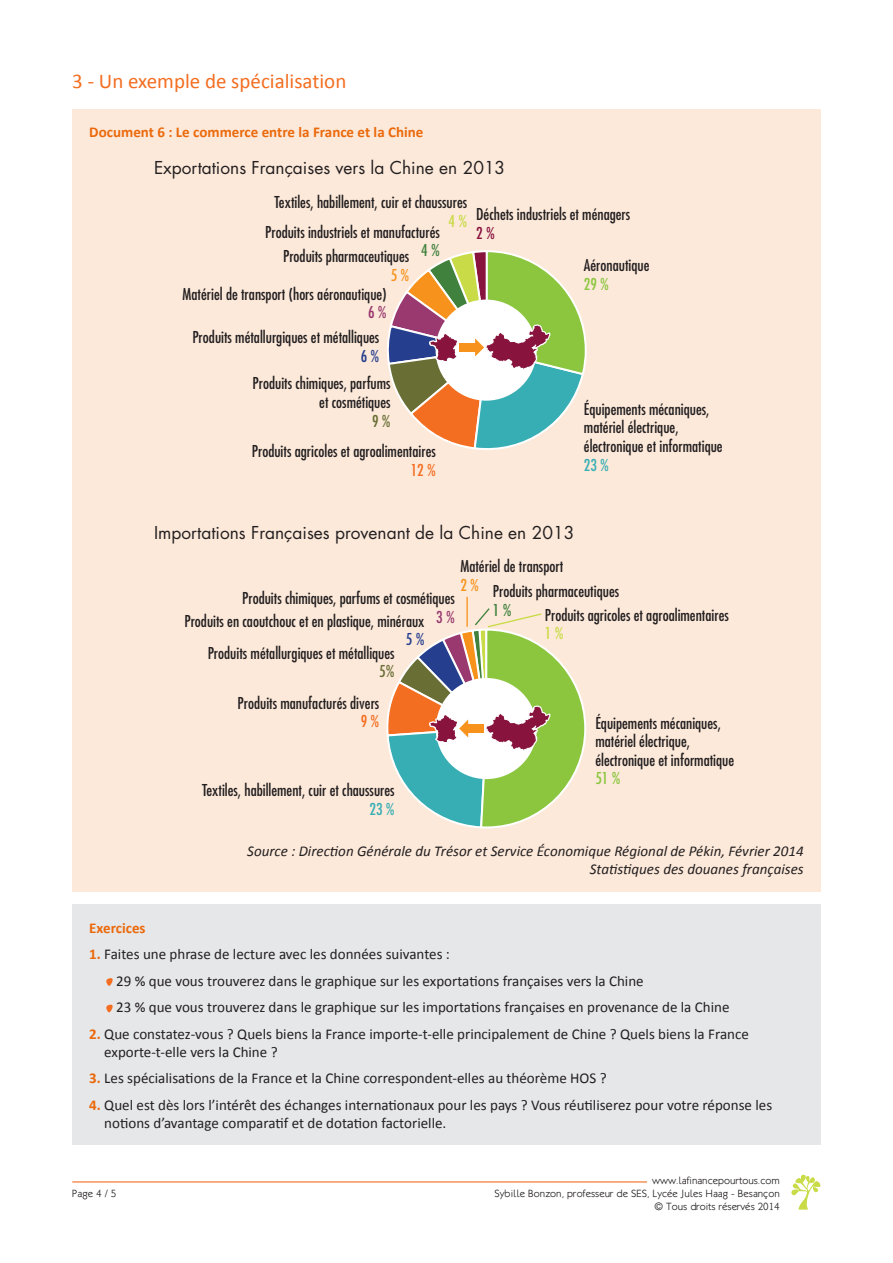
<style>
.page{position:relative;width:893px;height:1263px;background:#fff}
.page>*{position:absolute;margin:0;border:0;box-sizing:border-box;transform-origin:0 0}
.t1{font:21px "Calibri";color:#f36e21}
.t2{font:17.25px "Futura Std";color:#231f20}
.t3{font:condensed 15.9px/18.6px "Futura Std";color:#231f20;text-align:right}
.t4{font:condensed 15.9px "Futura Std";color:#40813d}
.t5{font:15px/26.5px "Calibri";color:#231f20}
.t6{font:italic 15px/18px "Calibri";color:#231f20;text-align:right}
.t7{font:700 15px "Calibri";color:#eb690b}
.t8{font:300 10.5px/12.6px "Klill";color:#231f20;text-align:right}
.s1{color:#c9db46}
.s2{color:#40813d}
.s3{color:#f7931d}
.s4{color:#99396f}
.s5{color:#253f8e}
.s6{color:#696e34}
.s7{color:#f36e21}
.s8{color:#88133d}
.s9{color:#8bc63e}
.s10{color:#36aeb4}
.s11{font-weight:700;color:#eb690b}
</style>
<div class="page">
<hr style="left:72px;top:1181px;width:575px;height:1px;background:#f36e21">
<svg style="left:791px;top:1174px;width:30px;height:35px"></svg>
<div style="left:72px;top:109px;width:749px;height:782px;background:#fce9da"></div>
<hr style="left:466px;top:597px;width:2px;height:30px;background:#f7931d">
<svg style="left:387px;top:250px;width:200px;height:200px"></svg>
<svg style="left:386px;top:607px;width:200px;height:222px"></svg>
<div style="left:72px;top:904px;width:748px;height:241px;background:#e6e7e9"></div>
<svg style="left:106px;top:978px;width:7px;height:8px"></svg>
<svg style="left:106px;top:1005px;width:7px;height:7px"></svg>
<p class="t1" style="left:72px;top:68px;width:276px">3 - Un exemple de spécialisation</p>
<p class="t7" style="left:89px;top:123px;width:336px">Document 6 : Le commerce entre la France et la Chine</p>
<p class="t2" style="left:154px;top:157px;width:353px">Exportations Françaises vers la Chine en 2013</p>
<p class="t3" style="left:275px;top:193px;width:194px">Textiles, habillement, cuir et chaussures<br><span class="s1">4 %</span></p>
<p class="t3" style="left:265px;top:223px;width:176px">Produits industriels et manufacturés<br><span class="s2">4 %</span></p>
<p class="t3" style="left:283px;top:247px;width:128px">Produits pharmaceutiques<br><span class="s3">5 %</span></p>
<p class="t3" style="left:183px;top:284px;width:206px">Matériel de transport (hors aéronautique)<br><span class="s4">6 %</span></p>
<p class="t3" style="left:192px;top:328px;width:188px">Produits métallurgiques et métalliques<br><span class="s5">6 %</span></p>
<p class="t3" style="left:253px;top:374px;width:140px">Produits chimiques, parfums et cosmétiques<br><span class="s6">9 %</span></p>
<p class="t3" style="left:252px;top:442px;width:185px">Produits agricoles et agroalimentaires<br><span class="s7">12 %</span></p>
<p class="t3" style="left:476px;top:205px;width:156px;text-align:left">Déchets industriels et ménagers<br><span class="s8">2 %</span></p>
<p class="t3" style="left:584px;top:256px;width:67px;text-align:left">Aéronautique<br><span class="s9">29 %</span></p>
<p class="t3" style="left:584px;top:399px;width:140px;text-align:left">Équipements mécaniques, matériel électrique, électronique et informatique<br><span class="s10">23 %</span></p>
<p class="t2" style="left:154px;top:521px;width:422px">Importations Françaises provenant de la Chine en 2013</p>
<p class="t3" style="left:460px;top:554px;width:160px;line-height:24.6px;text-align:left">Matériel de transport<br><sup>2</sup> <sup>%</sup> Produits pharmaceutiques</p>
<p class="t4" style="left:493px;top:600px;width:20px">1 %</p>
<p class="t3" style="left:545px;top:605px;width:185px;text-align:left">Produits agricoles et agroalimentaires<br><span class="s1">1 %</span></p>
<p class="t3" style="left:242px;top:589px;width:214px">Produits chimiques, parfums et cosmétiques<br><span class="s4">3 %</span></p>
<p class="t3" style="left:184px;top:611px;width:242px">Produits en caoutchouc et en plastique, minéraux<br><span class="s5">5 %</span></p>
<p class="t3" style="left:208px;top:643px;width:188px">Produits métallurgiques et métalliques<br><span class="s6">5%</span></p>
<p class="t3" style="left:238px;top:693px;width:143px">Produits manufacturés divers<br><span class="s7">9 %</span></p>
<p class="t3" style="left:202px;top:781px;width:194px">Textiles, habillement, cuir et chaussures<br><span class="s10">23 %</span></p>
<p class="t3" style="left:595px;top:713px;width:140px;text-align:left">Équipements mécaniques, matériel électrique, électronique et informatique<br><span class="s9">51 %</span></p>
<p class="t6" style="left:247px;top:842px;width:558px">Source : Direction Générale du Trésor et Service Économique Régional de Pékin, Février 2014<br>Statistiques des douanes françaises</p>
<p class="t7" style="left:89px;top:918px;width:58px">Exercices</p>
<p class="t5" style="left:116px;top:941px;width:615px;text-indent:-27px"><span class="s11">1.</span> Faites une phrase de lecture avec les données suivantes :<br>29 % que vous trouverez dans le graphique sur les exportations françaises vers la Chine<br>23 % que vous trouverez dans le graphique sur les importations françaises en provenance de la Chine</p>
<p class="t5" style="left:104px;top:1025px;width:646px;line-height:18px;text-indent:-15px"><span class="s11">2.</span> Que constatez-vous ? Quels biens la France importe-t-elle principalement de Chine ? Quels biens la France exporte-t-elle vers la Chine ?</p>
<p class="t5" style="left:89px;top:1065px;width:519px"><span class="s11">3.</span> Les spécialisations de la France et la Chine correspondent-elles au théorème HOS ?</p>
<p class="t5" style="left:104px;top:1096px;width:669px;line-height:18px;text-indent:-15px"><span class="s11">4.</span> Quel est dès lors l’intérêt des échanges internationaux pour les pays ? Vous réutiliserez pour votre réponse les notions d’avantage comparatif et de dotation factorielle.</p>
<p class="t8" style="left:72px;top:1187px;width:46px">Page 4 / 5</p>
<p class="t8" style="left:495px;top:1174px;width:287px">www.lafinancepourtous.com<br>Sybille Bonzon, professeur de SES, Lycée Jules Haag - Besançon © Tous droits réservés 2014</p>
</div>
